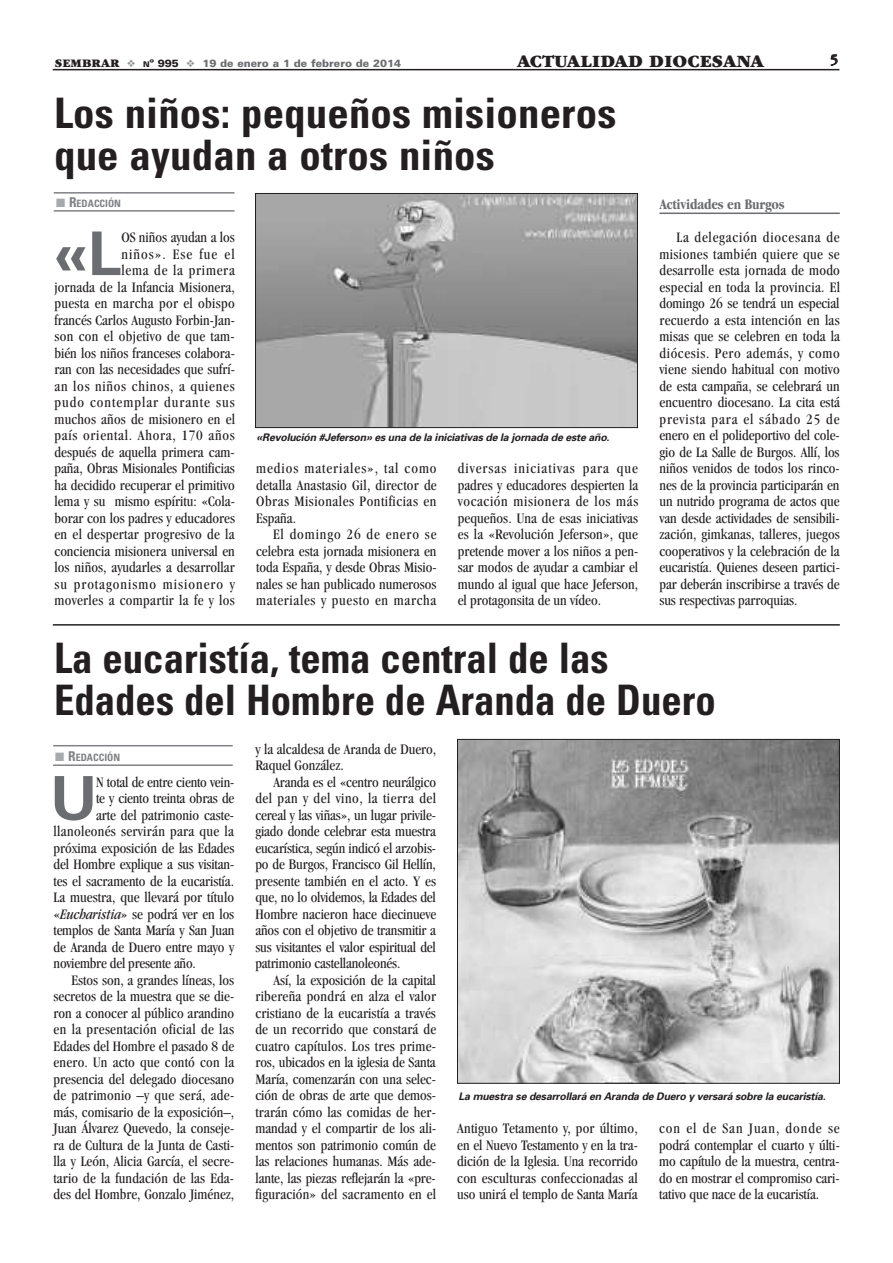
<style>
.page{position:relative;width:893px;height:1263px;background:#fff}
.page>*{position:absolute;margin:0;border:0;box-sizing:border-box;transform-origin:0 0}
.t1{font:700 60.3px "Univers";color:#6c6d70}
.t2{font:700 condensed 42px/42px "Univers";color:#231f20}
.t3{font:900 18px "Garamond";color:#231f20}
.t4{font:condensed 15px/16.5px "Garamond";color:#231f20;text-align:justify}
.t5{font:condensed 15px "Garamond";letter-spacing:.02em;color:#231f20}
.t6{font:700 condensed 15px "Garamond";letter-spacing:-.01em;color:#6c6d70}
.t7{font:15px "Garamond";color:#231f20}
.t8{font:italic 700 10.5px "Univers";letter-spacing:-.015em;color:#231f20}
.t9{font:900 10.5px "Univers";color:#6c6d70}
.t10{font:700 condensed 10.2px "Univers";color:#808285}
.s1{font-family:"Garamond";font-size:12px;color:#231f20}
.s2{color:#939598}
.s3{font-size:7.8px;color:#231f20}
.s4{color:#231f20}
.s5{color:#a8a9ad}
.s6{font-size:13.5px}
.s7{font-style:italic}
</style>
<div class="page">
<hr style="left:659px;top:213px;width:181px;height:1px;background:#6c6d70">
<hr style="left:53px;top:69px;width:786px;height:1px;background:#231f20">
<hr style="left:54px;top:192px;width:180px;height:2px;background:#808285">
<hr style="left:54px;top:210px;width:180px;height:2px;background:#808285">
<hr style="left:53px;top:745px;width:180px;height:1px;background:#808285">
<hr style="left:53px;top:764px;width:180px;height:2px;background:#808285">
<img style="left:459px;top:741px;width:379px;height:341px">
<div style="left:457px;top:739px;width:383px;height:345px;border:1px solid #231f20"></div>
<hr style="left:53px;top:624px;width:787px;height:2px;background:#231f20">
<img style="left:257px;top:195px;width:379px;height:231px">
<div style="left:255px;top:193px;width:383px;height:235px;border:1px solid #231f20"></div>
<p class="t9" style="left:55px;top:59px;width:348px"><span class="s1">SEMBRAR</span> <span class="s2">❖</span> <span class="s3">N</span><span class="s4">º 995</span> <span class="s2">❖</span> 19 de enero a 1 de febrero de 2014</p>
<p class="t3" style="left:517px;top:55px;width:248px">ACTUALIDAD DIOCESANA</p>
<p class="t7" style="left:830px;top:55px;width:9px">5</p>
<h2 class="t2" style="left:54px;top:96px;width:564px">Los niños: pequeños misioneros que ayudan a otros niños</h2>
<p class="t10" style="left:56px;top:199px;width:66px"><span class="s5">■</span> <span class="s6">R</span>EDACCIÓN</p>
<p class="t6" style="left:659px;top:199px;width:127px">Actividades en Burgos</p>
<p class="t4" style="left:659px;top:230px;width:182px;text-indent:17px">La delegación diocesana de misiones también quiere que se desarrolle esta jornada de modo especial en toda la provincia. El domingo 26 se tendrá un especial recuerdo a esta intención en las misas que se celebren en toda la diócesis. Pero además, y como viene siendo habitual con motivo de esta campaña, se celebrará un encuentro diocesano. La cita está prevista para el sábado 25 de enero en el polideportivo del cole&shy;gio de La Salle de Burgos. Allí, los niños venidos de todos los rinco&shy;nes de la provincia participarán en un nutrido programa de actos que van desde actividades de sensibili&shy;zación, gimkanas, talleres, juegos cooperativos y la celebración de la eucaristía. Quienes deseen partici&shy;par deberán inscribirse a través de sus respectivas parroquias.</p>
<p class="t4" style="left:54px;top:230px;width:182px;text-align:right">OS niños ayudan a los<br>niños». Ese fue el<br>lema de la primera<br>jornada de la Infancia Misionera, puesta en marcha por el obispo francés Carlos Augusto Forbin-Jan&shy;son con el objetivo de que tam&shy;bién los niños franceses colabora&shy;ran con las necesidades que sufrí&shy;an los niños chinos, a quienes pudo contemplar durante sus muchos años de misionero en el país oriental. Ahora, 170 años después de aquella primera cam&shy;paña, Obras Misionales Pontificias ha decidido recuperar el primitivo lema y su mismo espíritu: «Cola&shy;borar con los padres y educadores en el despertar progresivo de la conciencia misionera universal en los niños, ayudarles a desarrollar su protagonismo misionero y moverles a compartir la fe y los</p>
<h1 class="t1" style="left:54px;top:232px;width:69px">«L</h1>
<p class="t8" style="left:257px;top:434px;width:354px">«Revolución #Jeferson» es una de la iniciativas de la jornada de este año.</p>
<p class="t4" style="left:256px;top:461px;width:182px">medios materiales», tal como detalla Anastasio Gil, director de Obras Misionales Pontificias en España.</p>
<p class="t4" style="left:256px;top:527px;width:182px;text-indent:17px">El domingo 26 de enero se celebra esta jornada misionera en toda España, y desde Obras Misio&shy;nales se han publicado numerosos materiales y puesto en marcha</p>
<p class="t4" style="left:458px;top:461px;width:182px">diversas iniciativas para que padres y educadores despierten la vocación misionera de los más pequeños. Una de esas iniciativas es la «Revolución Jeferson», que pretende mover a los niños a pen&shy;sar modos de ayudar a cambiar el mundo al igual que hace Jeferson, el protagonsita de un vídeo.</p>
<h2 class="t2" style="left:54px;top:640px;width:663px">La eucaristía, tema central de las<br>Edades del Hombre de Aranda de Duero</h2>
<p class="t10" style="left:55px;top:753px;width:66px"><span class="s5">■</span> <span class="s6">R</span>EDACCIÓN</p>
<p class="t4" style="left:255px;top:742px;width:182px">y la alcaldesa de Aranda de Duero,<br>Raquel González.</p>
<p class="t4" style="left:255px;top:775px;width:182px;text-indent:18px">Aranda es el «centro neurálgico del pan y del vino, la tierra del cereal y las viñas», un lugar privile&shy;giado donde celebrar esta muestra eucarística, según indicó el arzobis&shy;po de Burgos, Francisco Gil Hellín, presente también en el acto. Y es que, no lo olvidemos, la Edades del Hombre nacieron hace diecinueve años con el objetivo de transmitir a sus visitantes el valor espiritual del patrimonio castellanoleonés.</p>
<p class="t4" style="left:255px;top:973px;width:182px;text-indent:18px">Así, la exposición de la capital ribereña pondrá en alza el valor cristiano de la eucaristía a través de un recorrido que constará de cuatro capítulos. Los tres prime&shy;ros, ubicados en la iglesia de Santa María, comenzarán con una selec&shy;ción de obras de arte que demos&shy;trarán cómo las comidas de her&shy;mandad y el compartir de los ali&shy;mentos son patrimonio común de las relaciones humanas. Más ade&shy;lante, las piezas reflejarán la «pre&shy;figuración» del sacramento en el</p>
<h1 class="t1" style="left:50px;top:776px;width:48px">U</h1>
<p class="t4" style="left:96px;top:775px;width:140px">N total de entre ciento vein-</p>
<p class="t4" style="left:96px;top:791px;width:140px">te y ciento treinta obras de</p>
<p class="t4" style="left:96px;top:808px;width:139px">arte del patrimonio caste-</p>
<p class="t5" style="left:54px;top:826px;width:182px">llanoleonés servirán para que la</p>
<p class="t4" style="left:54px;top:841px;width:182px">próxima exposición de las Edades</p>
<p class="t4" style="left:54px;top:857px;width:182px">del Hombre explique a sus visitan-</p>
<p class="t4" style="left:54px;top:874px;width:182px">tes el sacramento de la eucaristía.</p>
<p class="t4" style="left:54px;top:890px;width:182px">La muestra, que llevará por título</p>
<p class="t4" style="left:54px;top:907px;width:182px">«<span class="s7">Eucharistia</span>» se podrá ver en los</p>
<p class="t4" style="left:54px;top:923px;width:182px">templos de Santa María y San Juan</p>
<p class="t4" style="left:54px;top:940px;width:182px">de Aranda de Duero entre mayo y</p>
<p class="t4" style="left:54px;top:956px;width:144px">noviembre del presente año.</p>
<p class="t4" style="left:72px;top:973px;width:164px">Estos son, a grandes líneas, los</p>
<p class="t4" style="left:54px;top:989px;width:182px">secretos de la muestra que se die-</p>
<p class="t4" style="left:54px;top:1006px;width:182px">ron a conocer al público arandino</p>
<p class="t5" style="left:54px;top:1024px;width:182px">en la presentación oficial de las</p>
<p class="t4" style="left:54px;top:1039px;width:182px">Edades del Hombre el pasado 8 de</p>
<p class="t4" style="left:54px;top:1055px;width:182px">enero. Un acto que contó con la</p>
<p class="t4" style="left:54px;top:1072px;width:182px">presencia del delegado diocesano</p>
<p class="t4" style="left:54px;top:1088px;width:182px">de patrimonio –y que será, ade-</p>
<p class="t4" style="left:54px;top:1105px;width:182px">más, comisario de la exposición–,</p>
<p class="t4" style="left:54px;top:1121px;width:182px">Juan Álvarez Quevedo, la conseje-</p>
<p class="t4" style="left:54px;top:1138px;width:182px">ra de Cultura de la Junta de Casti-</p>
<p class="t4" style="left:54px;top:1154px;width:182px">lla y León, Alicia García, el secre-</p>
<p class="t4" style="left:54px;top:1171px;width:182px">tario de la fundación de las Eda-</p>
<p class="t4" style="left:54px;top:1187px;width:182px">des del Hombre, Gonzalo Jiménez,</p>
<p class="t8" style="left:459px;top:1092px;width:369px">La muestra se desarrollará en Aranda de Duero y versará sobre la eucaristía.</p>
<p class="t4" style="left:457px;top:1121px;width:182px">Antiguo Tetamento y, por último, en el Nuevo Testamento y en la tra&shy;dición de la Iglesia. Una recorrido con esculturas confeccionadas al uso unirá el templo de Santa María</p>
<p class="t4" style="left:659px;top:1121px;width:182px">con el de San Juan, donde se podrá contemplar el cuarto y últi&shy;mo capítulo de la muestra, centra&shy;do en mostrar el compromiso cari&shy;tativo que nace de la eucaristía.</p>
</div>
